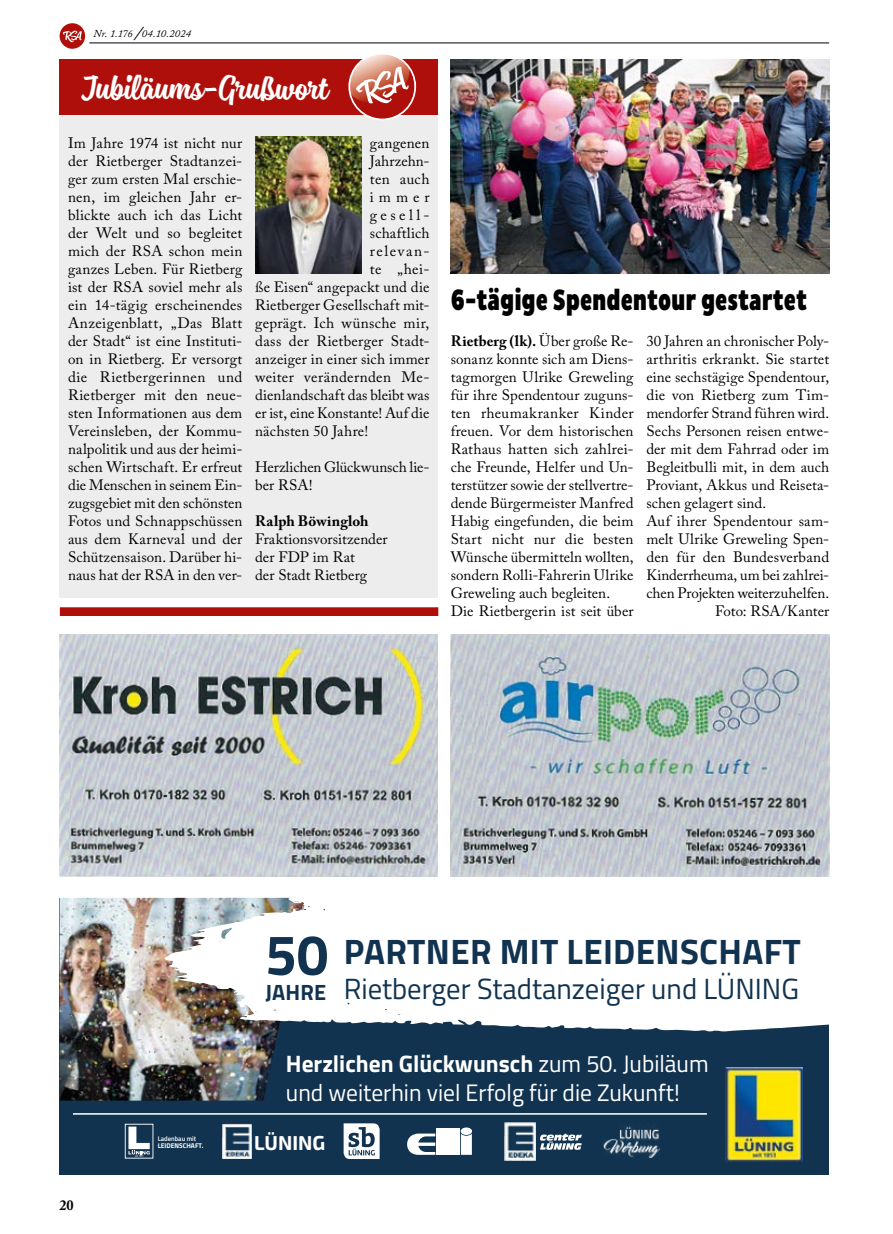
<style>
.page{position:relative;width:893px;height:1234px;background:#fff}
.page>*{position:absolute;margin:0;border:0;box-sizing:border-box;transform-origin:0 0}
.t1{font:700 57.15px "Titillium";color:#11334f}
.t2{font:40.5px "Sanelma";letter-spacing:.005em;color:#fff}
.t3{font:700 35.4px "Titillium";letter-spacing:.01em;color:#11334f}
.t4{font:900 30px "Pluto Sans Cond";letter-spacing:-.005em;color:#000;scale:.8 1}
.t5{font:29.25px "Titillium";color:#11334f}
.t6{font:23.85px/28.5px "Titillium";color:#fff}
.t7{font:700 22.05px "Titillium";letter-spacing:.01em;color:#11334f}
.t8{font:700 20.1px "Exo 2";color:#fff}
.t9{font:15px/18px "Adobe Caslon Pro";letter-spacing:.01em;color:#000}
.t10{font:15px "Adobe Caslon Pro";letter-spacing:-.01em;color:#000}
.t11{font:700 15px "Adobe Caslon Pro";letter-spacing:.01em;color:#000}
.t12{font:15px "Adobe Caslon Pro";letter-spacing:.105em;color:#000}
.t13{font:700 14.25px "Adobe Caslon Pro";color:#000}
.t14{font:italic 10.5px "Adobe Caslon Pro";letter-spacing:.015em;color:#000}
.t15{font:700 6.75px "Titillium";color:#fff}
.t16{font:600 6.75px "Titillium";color:#fff}
.s1{font-size:19.5px}
.s2{font-weight:700}
</style>
<div class="page">
<hr style="left:89px;top:43px;width:740px;height:1px;background:#000">
<div style="left:60px;top:23px;width:25px;height:26px;background:#ae0f0a;border-radius:50%"></div>
<svg style="left:63px;top:31px;width:19px;height:11px"></svg>
<div style="left:60px;top:1031px;width:769px;height:143px;background:#11334f"></div>
<img style="left:725px;top:1067px;width:77px;height:94px">
<svg style="left:125px;top:1123px;width:28px;height:35px"></svg>
<img style="left:222px;top:1123px;width:30px;height:35px">
<img style="left:504px;top:1121px;width:32px;height:38px">
<svg style="left:540px;top:1133px;width:42px;height:16px"></svg>
<svg style="left:344px;top:1123px;width:36px;height:35px"></svg>
<img style="left:619px;top:1123px;width:41px;height:20px">
<img style="left:603px;top:1137px;width:56px;height:21px">
<div style="left:461px;top:1127px;width:11px;height:7px;background:#fff;border-radius:50%"></div>
<div style="left:436px;top:1128px;width:11px;height:26px;background:#fff"></div>
<div style="left:449px;top:1128px;width:11px;height:26px;background:#fff"></div>
<svg style="left:461px;top:1133px;width:11px;height:21px"></svg>
<svg style="left:407px;top:1133px;width:28px;height:21px"></svg>
<hr style="left:73px;top:1112px;width:634px;height:2px;background:#fff">
<img style="left:60px;top:897px;width:246px;height:203px">
<svg style="left:164px;top:897px;width:665px;height:134px"></svg>
<svg style="left:278px;top:898px;width:15px;height:8px"></svg>
<img style="left:60px;top:634px;width:378px;height:242px">
<img style="left:451px;top:634px;width:378px;height:242px">
<div style="left:60px;top:71px;width:378px;height:527px;background:#ededed"></div>
<div style="left:60px;top:607px;width:378px;height:9px;background:#ae0f0a"></div>
<div style="left:60px;top:59px;width:378px;height:55px;background:#ae0f0a"></div>
<svg style="left:347px;top:56px;width:68px;height:63px"></svg>
<div style="left:348px;top:53px;width:68px;height:67px;border:2px solid #fff;border-radius:50%"></div>
<img style="left:255px;top:136px;width:106px;height:138px">
<img style="left:451px;top:60px;width:378px;height:214px">
<p class="t14" style="left:94px;top:28px;width:99px">Nr. 1.176 <span class="s1">/</span>04.10.2024</p>
<h2 class="t2" style="left:81px;top:61px;width:248px">Jubiläums-Grußwort</h2>
<p class="t9" style="left:68px;top:133px;width:176px;text-align:justify">Im Jahre 1974 ist nicht nur der Rietberger Stadtanzei&shy;ger zum ersten Mal erschie&shy;nen, im gleichen Jahr er&shy;blickte auch ich das Licht der Welt und so begleitet mich der RSA schon mein ganzes Leben. Für Rietberg ist der RSA soviel mehr als ein 14-tägig erscheinendes Anzeigenblatt, „Das Blatt der Stadt“ ist eine Instituti&shy;on in Rietberg. Er versorgt die Rietbergerinnen und Rietberger mit den neue&shy;sten Informationen aus dem Vereinsleben, der Kommu&shy;nalpolitik und aus der heimi&shy;schen Wirtschaft. Er erfreut die Menschen in seinem Ein&shy;zugsgebiet mit den schönsten Fotos und Schnappschüssen aus dem Karneval und der Schützensaison. Darüber hi&shy;naus hat der RSA in den ver-</p>
<p class="t9" style="left:370px;top:133px;width:61px">gangenen</p>
<p class="t9" style="left:370px;top:151px;width:61px">Jahrzehn-</p>
<p class="t9" style="left:370px;top:169px;width:61px">ten auch</p>
<p class="t9" style="left:370px;top:187px;width:61px">immer</p>
<p class="t9" style="left:370px;top:205px;width:61px">gesell-</p>
<p class="t9" style="left:370px;top:223px;width:61px">schaftlich</p>
<p class="t12" style="left:370px;top:242px;width:61px">relevan-</p>
<p class="t9" style="left:370px;top:259px;width:61px">te „hei-</p>
<p class="t9" style="left:255px;top:277px;width:176px">ße Eisen“ angepackt und die</p>
<p class="t9" style="left:255px;top:295px;width:176px">Rietberger Gesellschaft mit-</p>
<p class="t9" style="left:255px;top:313px;width:176px">geprägt. Ich wünsche mir,</p>
<p class="t9" style="left:255px;top:331px;width:176px">dass der Rietberger Stadt-</p>
<p class="t9" style="left:255px;top:349px;width:176px">anzeiger in einer sich immer</p>
<p class="t9" style="left:255px;top:367px;width:176px">weiter verändernden Me-</p>
<p class="t9" style="left:255px;top:385px;width:176px">dienlandschaft das bleibt was</p>
<p class="t9" style="left:255px;top:403px;width:176px">er ist, eine Konstante! Auf die</p>
<p class="t9" style="left:255px;top:421px;width:115px">nächsten 50 Jahre!</p>
<p class="t9" style="left:255px;top:457px;width:176px">Herzlichen Glückwunsch lie&shy;ber RSA!</p>
<p class="t11" style="left:255px;top:512px;width:115px">Ralph Böwingloh</p>
<p class="t9" style="left:255px;top:529px;width:134px">Fraktionsvorsitzender der FDP im Rat<br>der Stadt Rietberg</p>
<h3 class="t4" style="left:451px;top:282px;width:447px">6-tägige Spendentour gestartet</h3>
<p class="t9" style="left:451px;top:331px;width:184px"><span class="s2">Rietberg (lk).</span> Über große Re&shy;sonanz konnte sich am Diens&shy;tagmorgen Ulrike Greweling für ihre Spendentour zuguns&shy;ten rheumakranker Kinder freuen. Vor dem historischen<br>Rathaus hatten sich zahlrei&shy;che Freunde, Helfer und Un&shy;terstützer sowie der stellvertre&shy;dende Bürgermeister Manfred<br>Habig eingefunden, die beim<br>Start nicht nur die besten<br>Wünsche übermitteln wollten, sondern Rolli-Fahrerin Ulrike<br>Greweling auch begleiten.<br>Die Rietbergerin ist seit über</p>
<p class="t9" style="left:646px;top:331px;width:183px">30 Jahren an chronischer Poly-</p>
<p class="t9" style="left:646px;top:349px;width:184px">arthritis erkrankt. Sie startet</p>
<p class="t9" style="left:646px;top:367px;width:184px">eine sechstägige Spendentour,</p>
<p class="t9" style="left:646px;top:385px;width:184px">die von Rietberg zum Tim-</p>
<p class="t9" style="left:646px;top:403px;width:184px">mendorfer Strand führen wird.</p>
<p class="t9" style="left:646px;top:421px;width:184px">Sechs Personen reisen entwe-</p>
<p class="t9" style="left:646px;top:439px;width:184px">der mit dem Fahrrad oder im</p>
<p class="t9" style="left:646px;top:457px;width:184px">Begleitbulli mit, in dem auch</p>
<p class="t9" style="left:646px;top:475px;width:184px">Proviant, Akkus und Reiseta-</p>
<p class="t9" style="left:646px;top:493px;width:121px">schen gelagert sind.</p>
<p class="t9" style="left:646px;top:511px;width:184px">Auf ihrer Spendentour sam-</p>
<p class="t9" style="left:646px;top:529px;width:184px">melt Ulrike Greweling Spen-</p>
<p class="t9" style="left:646px;top:547px;width:184px">den für den Bundesverband</p>
<p class="t9" style="left:646px;top:565px;width:184px">Kinderrheuma, um bei zahlrei-</p>
<p class="t10" style="left:646px;top:584px;width:184px">chen Projekten weiterzuhelfen.</p>
<p class="t9" style="left:715px;top:601px;width:115px">Foto: RSA/Kanter</p>
<h1 class="t1" style="left:265px;top:910px;width:64px">50</h1>
<h3 class="t7" style="left:265px;top:975px;width:62px">JAHRE</h3>
<h3 class="t3" style="left:344px;top:924px;width:459px">PARTNER MIT LEIDENSCHAFT</h3>
<h3 class="t5" style="left:344px;top:966px;width:457px">Rietberger Stadtanzeiger und LÜNING</h3>
<h3 class="t6" style="left:286px;top:1047px;width:424px"><span class="s2">Herzlichen Glückwunsch</span> zum 50. Jubiläum und weiterhin viel Erfolg für die Zukunft!</h3>
<p class="t13" style="left:60px;top:1196px;width:16px">20</p>
<p class="t16" style="left:158px;top:1133px;width:40px">Ladenbau mit</p>
<p class="t15" style="left:158px;top:1140px;width:47px">LEIDENSCHAFT.</p>
<h3 class="t8" style="left:254px;top:1130px;width:72px">LÜNING</h3>
</div>
